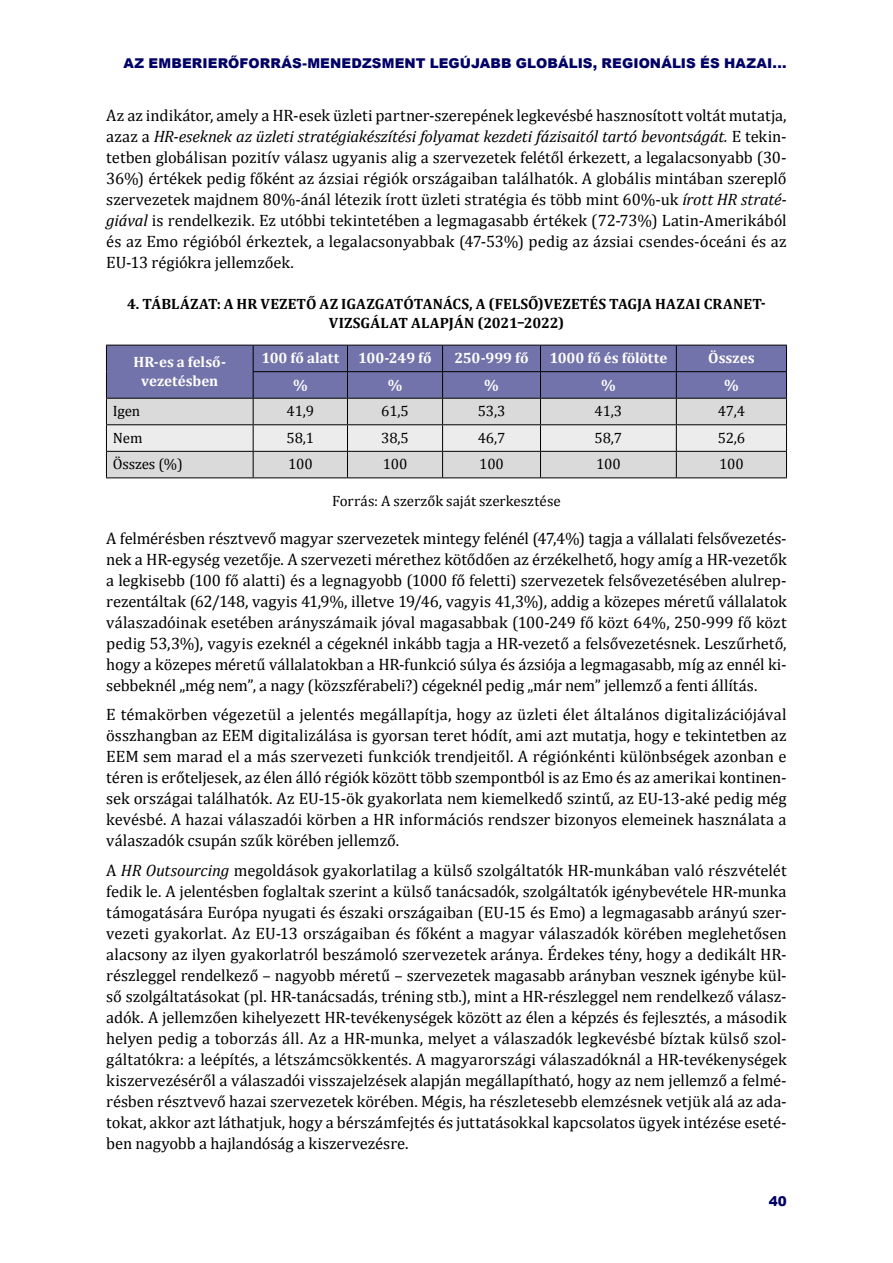
<style>
.page{position:relative;width:893px;height:1263px;background:#fff}
.page>*{position:absolute;margin:0;border:0;box-sizing:border-box;transform-origin:0 0}
.Főszöveg{font:16.5px/21px "Cambria";color:#000;text-align:justify}
.t1{font:700 15px/19px "Cambria";letter-spacing:.01em;color:#000;text-align:center}
.Táblázat_FEJ{font:700 15px "Cambria";color:#fff}
.Táblázat_SZÖVEG{font:15px "Cambria";letter-spacing:-.01em;color:#000}
.FORRÁS{font:15px "Cambria";color:#000}
.t2{font:900 13.5px "Arial";letter-spacing:.005em;color:#006}
.s1{font-style:italic}
</style>
<div class="page">
<hr style="left:106px;top:477px;width:147px;height:1px;background:#000">
<hr style="left:253px;top:477px;width:94px;height:1px;background:#000">
<hr style="left:347px;top:477px;width:96px;height:1px;background:#000">
<hr style="left:443px;top:477px;width:97px;height:1px;background:#000">
<hr style="left:540px;top:477px;width:136px;height:1px;background:#000">
<hr style="left:676px;top:477px;width:111px;height:1px;background:#000">
<svg style="left:106px;top:345px;width:681px;height:132px;background:#acacc2"></svg>
<hr style="left:106px;top:398px;width:147px;height:1px;background:#000">
<p class="t2" style="left:124px;top:53px;width:664px">AZ EMBERIERŐFORRÁS-MENEDZSMENT LEGÚJABB GLOBÁLIS, REGIONÁLIS ÉS HAZAI...</p>
<p class="Főszöveg" style="left:106px;top:105px;width:682px">Az az indikátor, amely a HR-esek üzleti partner-szerepének legkevésbé hasznosított voltát mutatja, azaz a <span class="s1">HR-eseknek az üzleti stratégiakészítési folyamat kezdeti fázisaitól tartó bevontságát.</span> E tekin&shy;tetben globálisan pozitív válasz ugyanis alig a szervezetek felétől érkezett, a legalacsonyabb (30- 36%) értékek pedig főként az ázsiai régiók országaiban találhatók. A globális mintában szereplő szervezetek majdnem 80%-ánál létezik írott üzleti stratégia és több mint 60%-uk <span class="s1">írott HR straté&shy;giával</span> is rendelkezik. Ez utóbbi tekintetében a legmagasabb értékek (72-73%) Latin-Amerikából és az Emo régióból érkeztek, a legalacsonyabbak (47-53%) pedig az ázsiai csendes-óceáni és az EU-13 régiókra jellemzőek.</p>
<p class="t1" style="left:127px;top:294px;width:640px">4. TÁBLÁZAT: A HR VEZETŐ AZ IGAZGATÓTANÁCS, A (FELSŐ)VEZETÉS TAGJA HAZAI CRANET-<br>VIZSGÁLAT ALAPJÁN (2021–2022)</p>
<p class="Táblázat_FEJ" style="left:133px;top:353px;width:94px">HR-es a felső-</p>
<p class="Táblázat_FEJ" style="left:141px;top:372px;width:78px">vezetésben</p>
<p class="Táblázat_FEJ" style="left:261px;top:349px;width:79px">100 fő alatt</p>
<p class="Táblázat_FEJ" style="left:358px;top:349px;width:75px">100-249 fő</p>
<p class="Táblázat_FEJ" style="left:454px;top:349px;width:76px">250-999 fő</p>
<p class="Táblázat_FEJ" style="left:549px;top:349px;width:119px">1000 fő és fölötte</p>
<p class="Táblázat_FEJ" style="left:708px;top:349px;width:48px">Összes</p>
<p class="Táblázat_FEJ" style="left:293px;top:375px;width:16px">%</p>
<p class="Táblázat_FEJ" style="left:388px;top:375px;width:16px">%</p>
<p class="Táblázat_FEJ" style="left:484px;top:375px;width:16px">%</p>
<p class="Táblázat_FEJ" style="left:601px;top:375px;width:16px">%</p>
<p class="Táblázat_FEJ" style="left:724px;top:375px;width:16px">%</p>
<p class="Táblázat_SZÖVEG" style="left:113px;top:402px;width:29px">Igen</p>
<p class="Táblázat_SZÖVEG" style="left:287px;top:402px;width:29px">41,9</p>
<p class="Táblázat_SZÖVEG" style="left:381px;top:402px;width:29px">61,5</p>
<p class="Táblázat_SZÖVEG" style="left:478px;top:402px;width:29px">53,3</p>
<p class="Táblázat_SZÖVEG" style="left:595px;top:402px;width:29px">41,3</p>
<p class="Táblázat_SZÖVEG" style="left:718px;top:402px;width:29px">47,4</p>
<p class="Táblázat_SZÖVEG" style="left:113px;top:429px;width:31px">Nem</p>
<p class="Táblázat_SZÖVEG" style="left:287px;top:429px;width:29px">58,1</p>
<p class="Táblázat_SZÖVEG" style="left:381px;top:429px;width:29px">38,5</p>
<p class="Táblázat_SZÖVEG" style="left:478px;top:429px;width:29px">46,7</p>
<p class="Táblázat_SZÖVEG" style="left:595px;top:429px;width:29px">58,7</p>
<p class="Táblázat_SZÖVEG" style="left:718px;top:429px;width:29px">52,6</p>
<p class="Táblázat_SZÖVEG" style="left:113px;top:455px;width:72px">Összes (%)</p>
<p class="Táblázat_SZÖVEG" style="left:288px;top:455px;width:26px">100</p>
<p class="Táblázat_SZÖVEG" style="left:383px;top:455px;width:26px">100</p>
<p class="Táblázat_SZÖVEG" style="left:479px;top:455px;width:26px">100</p>
<p class="Táblázat_SZÖVEG" style="left:596px;top:455px;width:26px">100</p>
<p class="Táblázat_SZÖVEG" style="left:719px;top:455px;width:26px">100</p>
<p class="FORRÁS" style="left:332px;top:492px;width:230px">Forrás: A szerzők saját szerkesztése</p>
<p class="Főszöveg" style="left:106px;top:528px;width:682px">A felmérésben résztvevő magyar szervezetek mintegy felénél (47,4%) tagja a vállalati felsővezetés&shy;nek a HR-egység vezetője. A szervezeti mérethez kötődően az érzékelhető, hogy amíg a HR-vezetők a legkisebb (100 fő alatti) és a legnagyobb (1000 fő feletti) szervezetek felsővezetésében alulrep&shy;rezentáltak (62/148, vagyis 41,9%, illetve 19/46, vagyis 41,3%), addig a közepes méretű vállalatok válaszadóinak esetében arányszámaik jóval magasabbak (100-249 fő közt 64%, 250-999 fő közt pedig 53,3%), vagyis ezeknél a cégeknél inkább tagja a HR-vezető a felsővezetésnek. Leszűrhető, hogy a közepes méretű vállalatokban a HR-funkció súlya és ázsiója a legmagasabb, míg az ennél ki&shy;sebbeknél „még nem”, a nagy (közszférabeli?) cégeknél pedig „már nem” jellemző a fenti állítás.</p>
<p class="Főszöveg" style="left:106px;top:704px;width:682px">E témakörben végezetül a jelentés megállapítja, hogy az üzleti élet általános digitalizációjával összhangban az EEM digitalizálása is gyorsan teret hódít, ami azt mutatja, hogy e tekintetben az EEM sem marad el a más szervezeti funkciók trendjeitől. A régiónkénti különbségek azonban e téren is erőteljesek, az élen álló régiók között több szempontból is az Emo és az amerikai kontinen&shy;sek országai találhatók. Az EU-15-ök gyakorlata nem kiemelkedő szintű, az EU-13-aké pedig még kevésbé. A hazai válaszadói körben a HR információs rendszer bizonyos elemeinek használata a válaszadók csupán szűk körében jellemző.</p>
<p class="Főszöveg" style="left:106px;top:860px;width:682px">A <span class="s1">HR Outsourcing</span> megoldások gyakorlatilag a külső szolgáltatók HR-munkában való részvételét fedik le. A jelentésben foglaltak szerint a külső tanácsadók, szolgáltatók igénybevétele HR-munka támogatására Európa nyugati és északi országaiban (EU-15 és Emo) a legmagasabb arányú szer&shy;vezeti gyakorlat. Az EU-13 országaiban és főként a magyar válaszadók körében meglehetősen alacsony az ilyen gyakorlatról beszámoló szervezetek aránya. Érdekes tény, hogy a dedikált HR&shy;részleggel rendelkező – nagyobb méretű – szervezetek magasabb arányban vesznek igénybe kül&shy;ső szolgáltatásokat (pl. HR-tanácsadás, tréning stb.), mint a HR-részleggel nem rendelkező válasz&shy;adók. A jellemzően kihelyezett HR-tevékenységek között az élen a képzés és fejlesztés, a második helyen pedig a toborzás áll. Az a HR-munka, melyet a válaszadók legkevésbé bíztak külső szol&shy;gáltatókra: a leépítés, a létszámcsökkentés. A magyarországi válaszadóknál a HR-tevékenységek kiszervezéséről a válaszadói visszajelzések alapján megállapítható, hogy az nem jellemző a felmé&shy;résben résztvevő hazai szervezetek körében. Mégis, ha részletesebb elemzésnek vetjük alá az ada&shy;tokat, akkor azt láthatjuk, hogy a bérszámfejtés és juttatásokkal kapcsolatos ügyek intézése eseté&shy;ben nagyobb a hajlandóság a kiszervezésre.</p>
<p class="t2" style="left:769px;top:1191px;width:20px">40</p>
</div>
